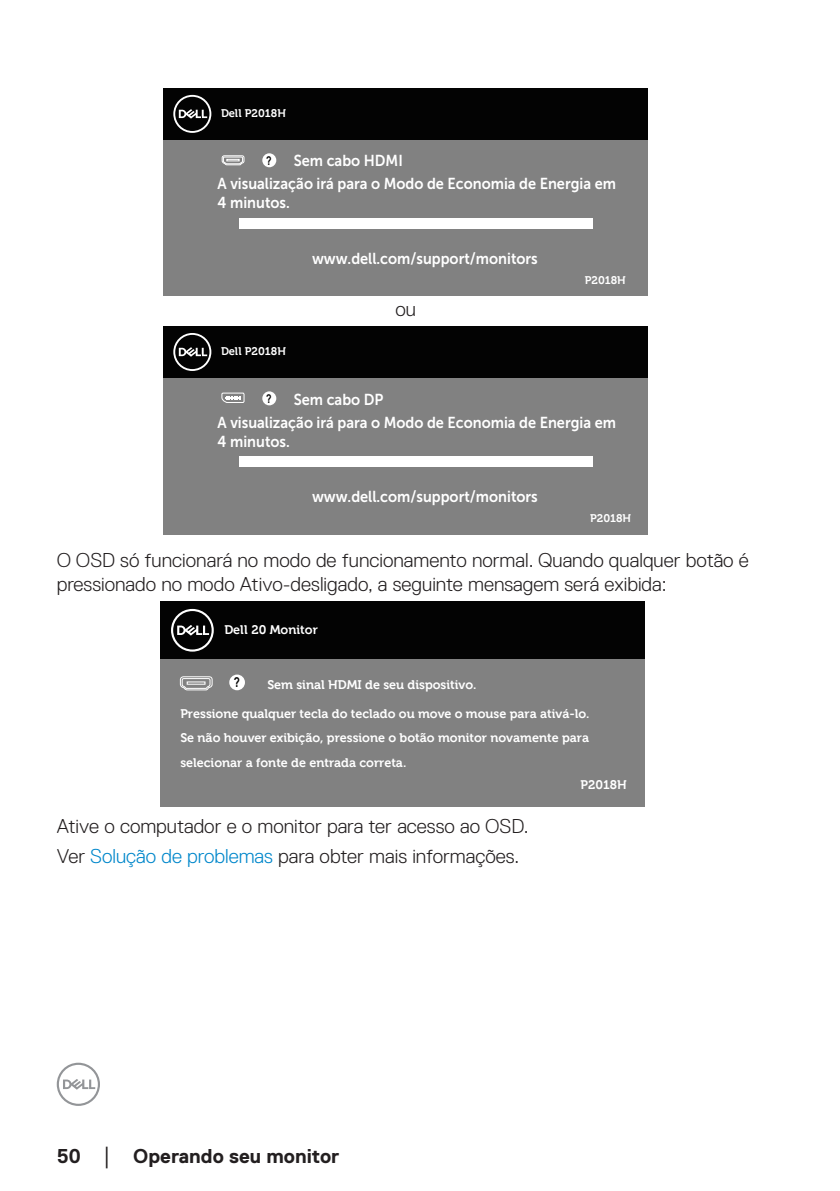
<style>
.page{position:relative;width:840px;height:1191px;background:#fff}
.page>*{position:absolute;margin:0;border:0;box-sizing:border-box;transform-origin:0 0}
.text{font:300 20px/24px "Dell Replica";color:#231f20}
.t1{font:700 20px "Dell Replica";color:#231f20}
.t2{font:15.8px/23px "Museo Sans For Dell 700";color:#fff;scale:.92 1}
.t3{font:700 13.4px "Arial";color:#030303;scale:.73 1}
.t4{font:700 12.6px/24.6px "Museo For Dell";color:#fff;text-align:justify}
.t5{font:700 12px "Arial";color:#030303;scale:.73 1}
.t6{font:700 11.2px "Museo For Dell";color:#fff}
.s1{color:#0087cb}
.s2{font-family:"Times New Roman";font-weight:400;font-size:18px}
</style>
<div class="page">
<svg style="left:57px;top:1062px;width:43px;height:44px"></svg>
<div style="left:163px;top:114px;width:485px;height:181px;background:#818181"></div>
<div style="left:163px;top:88px;width:485px;height:52px;background:#030303"></div>
<svg style="left:173px;top:95px;width:38px;height:38px"></svg>
<div style="left:240px;top:218px;width:352px;height:11px;background:#fff"></div>
<div style="left:262px;top:153px;width:14px;height:14px;background:#fff;border-radius:50%"></div>
<svg style="left:221px;top:155px;width:23px;height:10px"></svg>
<div style="left:163px;top:352px;width:485px;height:182px;background:#818181"></div>
<div style="left:163px;top:326px;width:485px;height:52px;background:#030303"></div>
<svg style="left:173px;top:333px;width:38px;height:38px"></svg>
<div style="left:240px;top:456px;width:352px;height:11px;background:#fff"></div>
<div style="left:262px;top:391px;width:14px;height:14px;background:#fff;border-radius:50%"></div>
<svg style="left:221px;top:392px;width:24px;height:11px"></svg>
<div style="left:160px;top:630px;width:484px;height:176px;background:#818181"></div>
<div style="left:160px;top:601px;width:484px;height:58px;background:#030303"></div>
<svg style="left:171px;top:609px;width:43px;height:42px"></svg>
<div style="left:229px;top:674px;width:16px;height:16px;background:#fff;border-radius:50%"></div>
<svg style="left:179px;top:676px;width:34px;height:15px"></svg>
<p class="t6" style="left:221px;top:107px;width:66px">Dell P2018H</p>
<p class="t2" style="left:217px;top:149px;width:434px;text-indent:76px">Sem cabo HDMI<br>A visualização irá para o Modo de Economia de Energia em</p>
<p class="t2" style="left:217px;top:191px;width:80px">4 minutos.</p>
<p class="t5" style="left:266px;top:152px;width:9px">?</p>
<p class="t6" style="left:221px;top:345px;width:66px">Dell P2018H</p>
<p class="t2" style="left:312px;top:247px;width:247px">www.dell.com/support/monitors</p>
<p class="text" style="left:395px;top:297px;width:22px">ou</p>
<p class="t6" style="left:584px;top:274px;width:43px">P2018H</p>
<p class="t2" style="left:217px;top:388px;width:434px;text-indent:76px">Sem cabo DP<br>A visualização irá para o Modo de Economia de Energia em</p>
<p class="t2" style="left:217px;top:430px;width:80px">4 minutos.</p>
<p class="t5" style="left:266px;top:390px;width:9px">?</p>
<p class="t2" style="left:312px;top:485px;width:247px">www.dell.com/support/monitors</p>
<p class="t6" style="left:589px;top:511px;width:43px">P2018H</p>
<p class="text" style="left:57px;top:548px;width:693px">O OSD só funcionará no modo de funcionamento normal. Quando qualquer botão é pressionado no modo Ativo-desligado, a seguinte mensagem será exibida:</p>
<p class="t4" style="left:224px;top:617px;width:95px">Dell 20 Monitor</p>
<p class="t3" style="left:234px;top:673px;width:10px">?</p>
<p class="t4" style="left:267px;top:673px;width:210px">Sem sinal HDMI de seu dispositivo.</p>
<p class="t4" style="left:180px;top:701px;width:410px">Pressione qualquer tecla do teclado ou move o mouse para ativá-lo.<br>Se não houver exibição, pressione o botão monitor novamente para selecionar a fonte de entrada correta.</p>
<p class="text" style="left:57px;top:814px;width:473px">Ative o computador e o monitor para ter acesso ao OSD.</p>
<p class="text" style="left:57px;top:844px;width:463px">Ver <span class="s1">Solução de problemas</span> para obter mais informações.</p>
<p class="t4" style="left:580px;top:772px;width:48px">P2018H</p>
<p class="t1" style="left:57px;top:1144px;width:284px">50 <span class="s2">│</span> Operando seu monitor</p>
</div>
